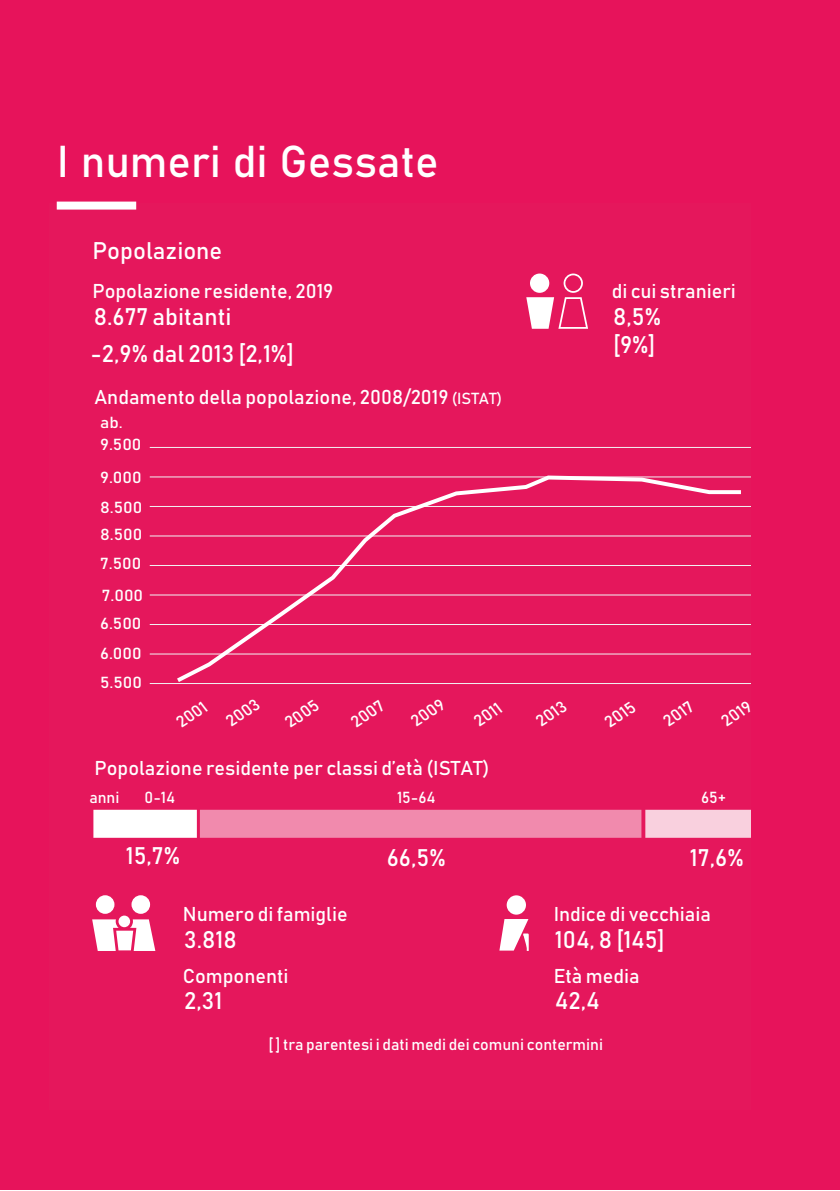
<style>
.page{position:relative;width:840px;height:1191px;background:#fff}
.page>*{position:absolute;margin:0;border:0;box-sizing:border-box;transform-origin:0 0}
.t1{font:44px "Bahnschrift";color:#fff}
.t2{font:23.8px/28.4px "Bahnschrift";color:#fff}
.t3{font:19.8px "Bahnschrift";color:#fff}
.t4{font:16.2px "Bahnschrift";color:#fff;scale:1.04 1}
.t5{font:15.8px "Bahnschrift";color:#fff}
.t6{font:15.8px/28.6px "Bahnschrift";color:#fff;scale:1.1 1}
.s1{font-size:15.8px}
</style>
<div class="page">
<div style="left:0;top:0;width:839px;height:1190px;background:#e7135b"></div>
<div style="left:49px;top:204px;width:701px;height:906px;background:#e5175c"></div>
<div style="left:96px;top:895px;width:18px;height:18px;background:#fff;border-radius:50%"></div>
<div style="left:131px;top:895px;width:19px;height:18px;background:#fff;border-radius:50%"></div>
<svg style="left:118px;top:915px;width:12px;height:12px"></svg>
<svg style="left:92px;top:919px;width:63px;height:32px"></svg>
<div style="left:506px;top:895px;width:19px;height:19px;background:#fff;border-radius:50%"></div>
<svg style="left:499px;top:919px;width:30px;height:32px"></svg>
<svg style="left:526px;top:273px;width:61px;height:56px"></svg>
<hr style="left:150px;top:447px;width:600px;height:1px;background:#f2f3f4">
<hr style="left:150px;top:476px;width:600px;height:1px;background:#f2f3f4">
<hr style="left:150px;top:506px;width:600px;height:1px;background:#f2f3f4">
<hr style="left:150px;top:535px;width:600px;height:1px;background:#f2f3f4">
<hr style="left:150px;top:565px;width:600px;height:1px;background:#f2f3f4">
<hr style="left:150px;top:594px;width:600px;height:1px;background:#f2f3f4">
<hr style="left:150px;top:624px;width:600px;height:1px;background:#f2f3f4">
<hr style="left:150px;top:653px;width:600px;height:1px;background:#f2f3f4">
<hr style="left:150px;top:683px;width:600px;height:1px;background:#f2f3f4">
<svg style="left:93px;top:809px;width:657px;height:28px;background:#f3a2be"></svg>
<svg style="left:172px;top:475px;width:572px;height:207px"></svg>
<div style="left:57px;top:202px;width:79px;height:8px;background:#fff"></div>
<h1 class="t1" style="left:57px;top:128px;width:383px">I numeri di Gessate</h1>
<p class="t2" style="left:92px;top:236px;width:131px">Popolazione</p>
<p class="t3" style="left:92px;top:279px;width:242px">Popolazione residente, 2019</p>
<p class="t2" style="left:94px;top:302px;width:139px">8.677 abitanti</p>
<p class="t2" style="left:90px;top:339px;width:205px">-2,9% dal 2013 [2,1%]</p>
<p class="t3" style="left:94px;top:385px;width:409px">Andamento della popolazione, 2008/2019 <span class="s1">(ISTAT)</span></p>
<p class="t6" style="left:100px;top:408px;width:22px">ab.</p>
<p class="t6" style="left:100px;top:430px;width:39px">9.500</p>
<p class="t6" style="left:100px;top:463px;width:40px;line-height:29.2px">9.000<br>8.500</p>
<p class="t6" style="left:100px;top:520px;width:40px">8.500<br>7.500</p>
<p class="t6" style="left:100px;top:581px;width:41px;line-height:27.8px">7.000<br>6.500</p>
<p class="t6" style="left:100px;top:639px;width:40px">6.000<br>5.500</p>
<p class="t3" style="left:611px;top:279px;width:125px">di cui stranieri</p>
<p class="t2" style="left:612px;top:302px;width:49px">8,5% [9%]</p>
<p class="t4" style="left:173px;top:714px;width:33px;rotate:-33deg">2001</p>
<p class="t4" style="left:222px;top:713px;width:36px;rotate:-33deg">2003</p>
<p class="t4" style="left:281px;top:715px;width:37px;rotate:-33deg">2005</p>
<p class="t4" style="left:347px;top:714px;width:36px;rotate:-33deg">2007</p>
<p class="t4" style="left:407px;top:713px;width:36px;rotate:-33deg">2009</p>
<p class="t4" style="left:470px;top:713px;width:30px;rotate:-33deg">2011</p>
<p class="t4" style="left:532px;top:713px;width:33px;rotate:-33deg">2013</p>
<p class="t4" style="left:601px;top:714px;width:33px;rotate:-33deg">2015</p>
<p class="t4" style="left:659px;top:713px;width:32px;rotate:-33deg">2017</p>
<p class="t4" style="left:717px;top:713px;width:33px;rotate:-33deg">2019</p>
<p class="t3" style="left:94px;top:755px;width:396px">Popolazione residente per classi d’età (ISTAT)</p>
<p class="t5" style="left:89px;top:787px;width:32px">anni</p>
<p class="t5" style="left:144px;top:787px;width:32px">0-14</p>
<p class="t5" style="left:397px;top:787px;width:40px">15-64</p>
<p class="t5" style="left:700px;top:787px;width:27px">65+</p>
<p class="t2" style="left:126px;top:841px;width:56px">15,7%</p>
<p class="t2" style="left:386px;top:842px;width:60px">66,5%</p>
<p class="t2" style="left:689px;top:842px;width:55px">17,6%</p>
<p class="t3" style="left:183px;top:902px;width:166px">Numero di famiglie</p>
<p class="t3" style="left:553px;top:902px;width:159px">Indice di vecchiaia</p>
<p class="t2" style="left:184px;top:925px;width:54px">3.818</p>
<p class="t2" style="left:554px;top:925px;width:111px">104, 8 [145]</p>
<p class="t3" style="left:183px;top:963px;width:107px">Componenti</p>
<p class="t3" style="left:553px;top:963px;width:87px">Età media</p>
<p class="t2" style="left:184px;top:986px;width:40px">2,31</p>
<p class="t2" style="left:554px;top:986px;width:46px">42,4</p>
<p class="t5" style="left:268px;top:1034px;width:336px">[ ] tra parentesi i dati medi dei comuni contermini</p>
</div>
